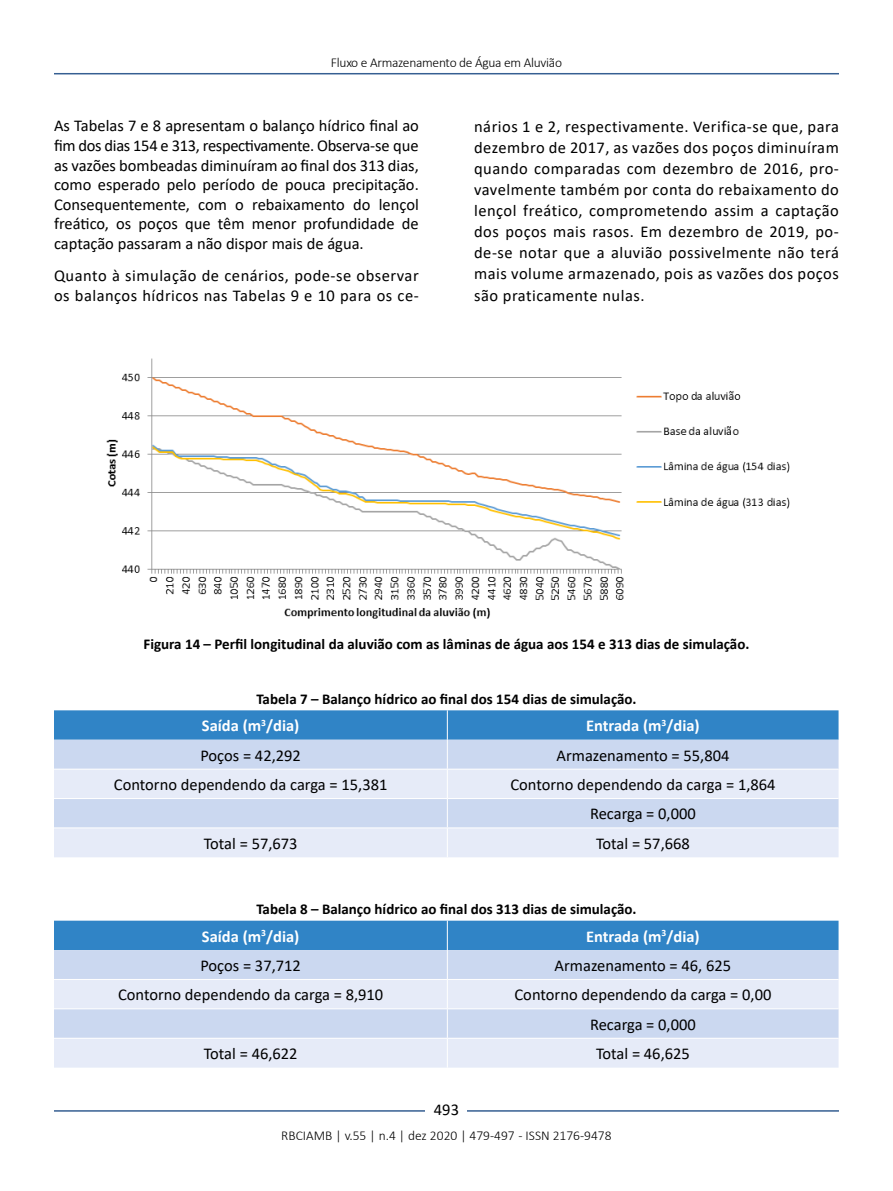
<style>
.page{position:relative;width:893px;height:1191px;background:#fff}
.page>*{position:absolute;margin:0;border:0;box-sizing:border-box;transform-origin:0 0}
.t1{font:16.5px/21.1px "Calibri";color:#000;text-align:justify}
.t2{font:16.5px/19.5px "Calibri";letter-spacing:.03em;color:#000}
.t3{font:700 16.5px "Calibri";color:#fff}
.t4{font:700 15px "Calibri";color:#000}
.t5{font:300 13.5px "Calibri";color:#000}
.t6{font:300 13.5px "Calibri";letter-spacing:-.02em;color:#000}
</style>
<div class="page">
<hr style="left:54px;top:73px;width:785px;height:1px;background:#365f92">
<hr style="left:54px;top:1110px;width:785px;height:1px;background:#365f92">
<div style="left:426px;top:1096px;width:41px;height:26px;background:#fff"></div>
<img style="left:106px;top:358px;width:684px;height:261px">
<svg style="left:54px;top:710px;width:784px;height:147px;background:#b8cfeb"></svg>
<svg style="left:54px;top:920px;width:784px;height:147px;background:#b8cfeb"></svg>
<p class="t6" style="left:331px;top:54px;width:233px">Fluxo e Armazenamento de Água em Aluvião</p>
<p class="t1" style="left:54px;top:116px;width:366px;line-height:19.5px">As Tabelas 7 e 8 apresentam o balanço hídrico final ao fim dos dias 154 e 313, respectivamente. Observa-se que as vazões bombeadas diminuíram ao final dos 313 dias, como esperado pelo período de pouca precipitação.<br>Consequentemente, com o rebaixamento do lençol freático, os poços que têm menor profundidade de captação passaram a não dispor mais de água.</p>
<p class="t2" style="left:54px;top:265px;width:366px">Quanto à simulação de cenários, pode-se observar os balanços hídricos nas Tabelas 9 e 10 para os ce-</p>
<p class="t1" style="left:474px;top:115px;width:366px">nários 1 e 2, respectivamente. Verifica-se que, para dezembro de 2017, as vazões dos poços diminuíram quando comparadas com dezembro de 2016, pro&shy;vavelmente também por conta do rebaixamento do lençol freático, comprometendo assim a captação dos poços mais rasos. Em dezembro de 2019, po&shy;de-se notar que a aluvião possivelmente não terá mais volume armazenado, pois as vazões dos poços são praticamente nulas.</p>
<p class="t4" style="left:144px;top:633px;width:607px">Figura 14 – Perfil longitudinal da aluvião com as lâminas de água aos 154 e 313 dias de simulação.</p>
<p class="t4" style="left:256px;top:688px;width:382px">Tabela 7 – Balanço hídrico ao final dos 154 dias de simulação.</p>
<p class="t3" style="left:202px;top:714px;width:99px">Saída (m<sup>3</sup>/dia)</p>
<p class="t3" style="left:586px;top:714px;width:115px">Entrada (m<sup>3</sup>/dia)</p>
<p class="t1" style="left:200px;top:744px;width:102px">Poços = 42,292</p>
<p class="t1" style="left:556px;top:744px;width:174px">Armazenamento = 55,804</p>
<p class="t1" style="left:114px;top:773px;width:275px">Contorno dependendo da carga = 15,381</p>
<p class="t1" style="left:510px;top:769px;width:267px;line-height:29.4px;text-align:center">Contorno dependendo da carga = 1,864<br>Recarga = 0,000</p>
<p class="t1" style="left:204px;top:832px;width:95px">Total = 57,673</p>
<p class="t1" style="left:596px;top:832px;width:95px">Total = 57,668</p>
<p class="t4" style="left:256px;top:898px;width:382px">Tabela 8 – Balanço hídrico ao final dos 313 dias de simulação.</p>
<p class="t3" style="left:202px;top:924px;width:99px">Saída (m<sup>3</sup>/dia)</p>
<p class="t3" style="left:586px;top:924px;width:115px">Entrada (m<sup>3</sup>/dia)</p>
<p class="t1" style="left:200px;top:954px;width:102px">Poços = 37,712</p>
<p class="t1" style="left:555px;top:954px;width:178px">Armazenamento = 46, 625</p>
<p class="t1" style="left:118px;top:984px;width:267px">Contorno dependendo da carga = 8,910</p>
<p class="t1" style="left:514px;top:979px;width:258px;line-height:29.4px;text-align:center">Contorno dependendo da carga = 0,00<br>Recarga = 0,000</p>
<p class="t1" style="left:204px;top:1042px;width:95px">Total = 46,622</p>
<p class="t1" style="left:596px;top:1042px;width:95px">Total = 46,625</p>
<p class="t1" style="left:434px;top:1098px;width:27px">493</p>
<p class="t5" style="left:281px;top:1126px;width:332px">RBCIAMB | v.55 | n.4 | dez 2020 | 479-497 - ISSN 2176-9478</p>
</div>
